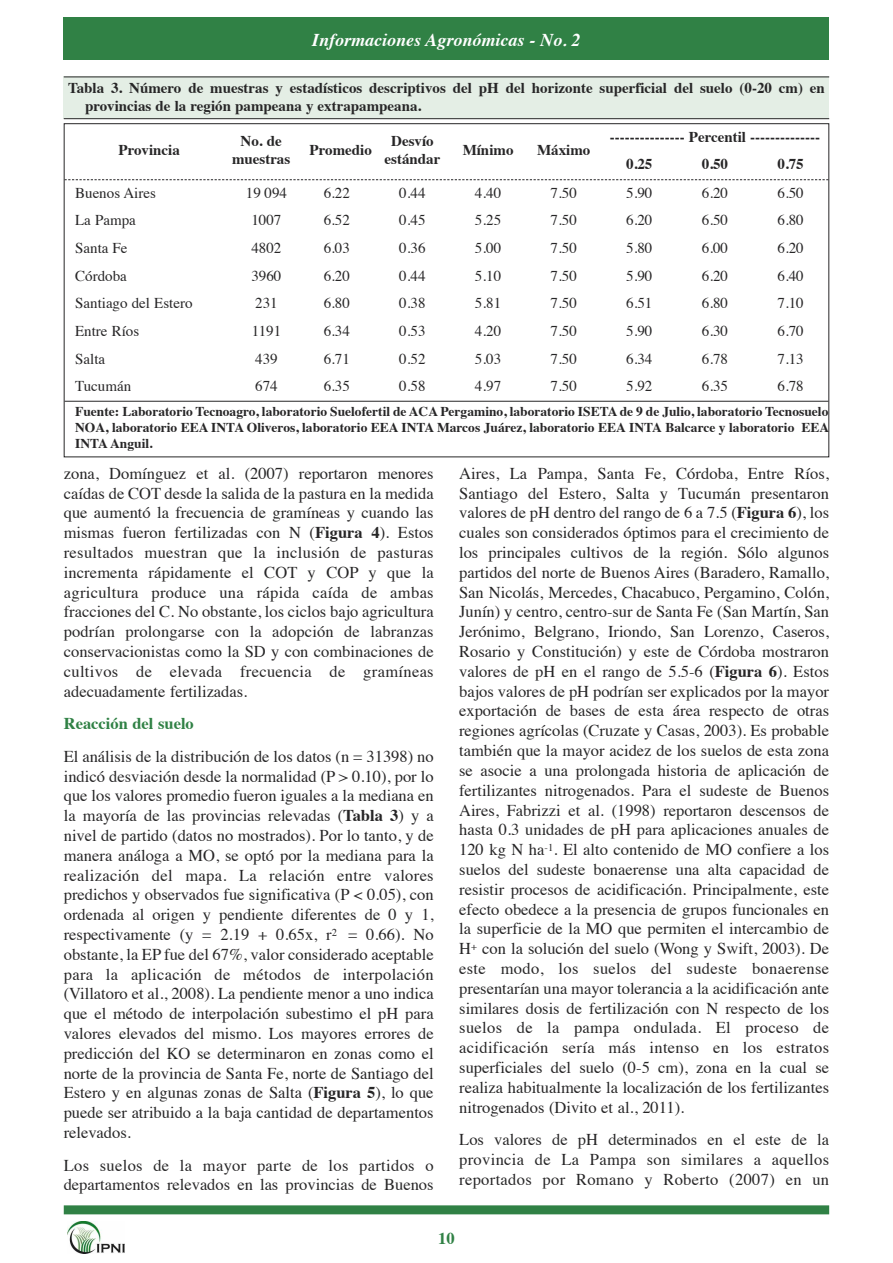
<style>
.page{position:relative;width:893px;height:1263px;background:#fff}
.page>*{position:absolute;margin:0;border:0;box-sizing:border-box;transform-origin:0 0}
.t1{font:italic 700 18px "Times";color:#fff}
.t2{font:16.5px/19.8px "Times";color:#272627;text-align:justify}
.t3{font:700 16.5px "Times";color:#308145}
.t4{font:15px "Times";color:#272627}
.t5{font:700 15px/18px "Times";color:#272627}
.t6{font:700 13.5px/16.2px "Times";color:#272627;text-align:justify}
.s1{color:#fff}
.s2{font-weight:700}
</style>
<div class="page">
<div style="left:64px;top:17px;width:765px;height:43px;background:#308145"></div>
<div style="left:64px;top:1205px;width:765px;height:9px;background:#308145"></div>
<img style="left:67px;top:1221px;width:57px;height:33px">
<div style="left:64px;top:77px;width:765px;height:42px;background:#e4eee5"></div>
<hr style="left:64px;top:77px;width:765px;height:1px;background:#272627">
<hr style="left:64px;top:118px;width:765px;height:1px;background:#272627">
<svg style="left:65px;top:179px;width:763px;height:1px"></svg>
<hr style="left:65px;top:401px;width:763px;height:1px;background:#272627">
<p class="t1" style="left:312px;top:32px;width:270px">Informaciones Agronómicas - No. 2</p>
<p class="t5" style="left:85px;top:80px;width:741px;text-indent:-17px">Tabla 3. Número de muestras y estadísticos descriptivos del pH del horizonte superficial del suelo (0-20 cm) en provincias de la región pampeana y extrapampeana.</p>
<p class="t5" style="left:119px;top:143px;width:63px">Provincia</p>
<p class="t5" style="left:232px;top:134px;width:60px;text-align:center">No. de muestras</p>
<p class="t5" style="left:310px;top:143px;width:64px">Promedio</p>
<p class="t5" style="left:384px;top:134px;width:57px;text-align:center">Desvío estándar</p>
<p class="t5" style="left:463px;top:143px;width:52px">Mínimo</p>
<p class="t5" style="left:537px;top:143px;width:55px">Máximo</p>
<p class="t5" style="left:626px;top:124px;width:195px;line-height:27.6px;text-indent:-16px">--------------- Percentil --------------<br>0.25</p>
<p class="t5" style="left:702px;top:157px;width:28px">0.50</p>
<p class="t5" style="left:777px;top:157px;width:28px">0.75</p>
<p class="t4" style="left:75px;top:186px;width:82px">Buenos Aires</p>
<p class="t4" style="left:246px;top:186px;width:43px">19<span class="s1">.</span>094</p>
<p class="t4" style="left:324px;top:186px;width:28px">6.22</p>
<p class="t4" style="left:399px;top:186px;width:28px">0.44</p>
<p class="t4" style="left:475px;top:186px;width:28px">4.40</p>
<p class="t4" style="left:551px;top:186px;width:28px">7.50</p>
<p class="t4" style="left:626px;top:186px;width:28px">5.90</p>
<p class="t4" style="left:702px;top:186px;width:28px">6.20</p>
<p class="t4" style="left:777px;top:186px;width:28px">6.50</p>
<p class="t4" style="left:75px;top:214px;width:62px">La Pampa</p>
<p class="t4" style="left:251px;top:214px;width:31px">1007</p>
<p class="t4" style="left:324px;top:214px;width:28px">6.52</p>
<p class="t4" style="left:399px;top:214px;width:28px">0.45</p>
<p class="t4" style="left:475px;top:214px;width:28px">5.25</p>
<p class="t4" style="left:551px;top:214px;width:28px">7.50</p>
<p class="t4" style="left:626px;top:214px;width:28px">6.20</p>
<p class="t4" style="left:702px;top:214px;width:28px">6.50</p>
<p class="t4" style="left:777px;top:214px;width:28px">6.80</p>
<p class="t4" style="left:75px;top:242px;width:54px">Santa Fe</p>
<p class="t4" style="left:251px;top:242px;width:31px">4802</p>
<p class="t4" style="left:324px;top:242px;width:28px">6.03</p>
<p class="t4" style="left:399px;top:242px;width:28px">0.36</p>
<p class="t4" style="left:475px;top:242px;width:28px">5.00</p>
<p class="t4" style="left:551px;top:242px;width:28px">7.50</p>
<p class="t4" style="left:626px;top:242px;width:28px">5.80</p>
<p class="t4" style="left:702px;top:242px;width:28px">6.00</p>
<p class="t4" style="left:777px;top:242px;width:28px">6.20</p>
<p class="t4" style="left:75px;top:269px;width:53px">Córdoba</p>
<p class="t4" style="left:251px;top:269px;width:31px">3960</p>
<p class="t4" style="left:324px;top:269px;width:28px">6.20</p>
<p class="t4" style="left:399px;top:269px;width:28px">0.44</p>
<p class="t4" style="left:475px;top:269px;width:28px">5.10</p>
<p class="t4" style="left:551px;top:269px;width:28px">7.50</p>
<p class="t4" style="left:626px;top:269px;width:28px">5.90</p>
<p class="t4" style="left:702px;top:269px;width:28px">6.20</p>
<p class="t4" style="left:777px;top:269px;width:28px">6.40</p>
<p class="t4" style="left:75px;top:297px;width:119px">Santiago del Estero</p>
<p class="t4" style="left:255px;top:297px;width:24px">231</p>
<p class="t4" style="left:324px;top:297px;width:28px">6.80</p>
<p class="t4" style="left:399px;top:297px;width:28px">0.38</p>
<p class="t4" style="left:475px;top:297px;width:28px">5.81</p>
<p class="t4" style="left:551px;top:297px;width:28px">7.50</p>
<p class="t4" style="left:626px;top:297px;width:28px">6.51</p>
<p class="t4" style="left:702px;top:297px;width:28px">6.80</p>
<p class="t4" style="left:777px;top:297px;width:28px">7.10</p>
<p class="t4" style="left:75px;top:325px;width:66px">Entre Ríos</p>
<p class="t4" style="left:252px;top:325px;width:31px">1191</p>
<p class="t4" style="left:324px;top:325px;width:28px">6.34</p>
<p class="t4" style="left:399px;top:325px;width:28px">0.53</p>
<p class="t4" style="left:475px;top:325px;width:28px">4.20</p>
<p class="t4" style="left:551px;top:325px;width:28px">7.50</p>
<p class="t4" style="left:626px;top:325px;width:28px">5.90</p>
<p class="t4" style="left:702px;top:325px;width:28px">6.30</p>
<p class="t4" style="left:777px;top:325px;width:28px">6.70</p>
<p class="t4" style="left:75px;top:352px;width:31px">Salta</p>
<p class="t4" style="left:255px;top:352px;width:24px">439</p>
<p class="t4" style="left:324px;top:352px;width:28px">6.71</p>
<p class="t4" style="left:399px;top:352px;width:28px">0.52</p>
<p class="t4" style="left:475px;top:352px;width:28px">5.03</p>
<p class="t4" style="left:551px;top:352px;width:28px">7.50</p>
<p class="t4" style="left:626px;top:352px;width:28px">6.34</p>
<p class="t4" style="left:702px;top:352px;width:28px">6.78</p>
<p class="t4" style="left:777px;top:352px;width:28px">7.13</p>
<p class="t4" style="left:75px;top:380px;width:58px">Tucumán</p>
<p class="t4" style="left:255px;top:380px;width:24px">674</p>
<p class="t4" style="left:324px;top:380px;width:28px">6.35</p>
<p class="t4" style="left:399px;top:380px;width:28px">0.58</p>
<p class="t4" style="left:475px;top:380px;width:28px">4.97</p>
<p class="t4" style="left:551px;top:380px;width:28px">7.50</p>
<p class="t4" style="left:626px;top:380px;width:28px">5.92</p>
<p class="t4" style="left:702px;top:380px;width:28px">6.35</p>
<p class="t4" style="left:777px;top:380px;width:28px">6.78</p>
<p class="t6" style="left:75px;top:405px;width:755px">Fuente: Laboratorio Tecnoagro, laboratorio Suelofertil de ACA Pergamino, laboratorio ISETA de 9 de Julio, laboratorio Tecnosuelo NOA, laboratorio EEA INTA Oliveros, laboratorio EEA INTA Marcos Juárez, laboratorio EEA INTA Balcarce y laboratorio EEA INTA Anguil.</p>
<p class="t2" style="left:64px;top:465px;width:371px">zona, Domínguez et al. (2007) reportaron menores caídas de COT desde la salida de la pastura en la medida que aumentó la frecuencia de gramíneas y cuando las mismas fueron fertilizadas con N (<span class="s2">Figura 4</span>). Estos resultados muestran que la inclusión de pasturas incrementa rápidamente el COT y COP y que la agricultura produce una rápida caída de ambas fracciones del C. No obstante, los ciclos bajo agricultura podrían prolongarse con la adopción de labranzas conservacionistas como la SD y con combinaciones de cultivos de elevada frecuencia de gramíneas adecuadamente fertilizadas.</p>
<p class="t3" style="left:64px;top:717px;width:132px">Reacción del suelo</p>
<p class="t2" style="left:64px;top:748px;width:372px">El análisis de la distribución de los datos (n = 31398) no indicó desviación desde la normalidad (P &gt; 0.10), por lo que los valores promedio fueron iguales a la mediana en la mayoría de las provincias relevadas (<span class="s2">Tabla 3</span>) y a nivel de partido (datos no mostrados). Por lo tanto, y de manera análoga a MO, se optó por la mediana para la realización del mapa. La relación entre valores predichos y observados fue significativa (P &lt; 0.05), con ordenada al origen y pendiente diferentes de 0 y 1, respectivamente (y = 2.19 + 0.65x, r<sup>2</sup> = 0.66). No obstante, la EP fue del 67%, valor considerado aceptable para la aplicación de métodos de interpolación (Villatoro et al., 2008). La pendiente menor a uno indica que el método de interpolación subestimo el pH para valores elevados del mismo. Los mayores errores de predicción del KO se determinaron en zonas como el norte de la provincia de Santa Fe, norte de Santiago del Estero y en algunas zonas de Salta (<span class="s2">Figura 5</span>), lo que puede ser atribuido a la baja cantidad de departamentos relevados.</p>
<p class="t2" style="left:64px;top:1156px;width:371px">Los suelos de la mayor parte de los partidos o departamentos relevados en las provincias de Buenos</p>
<p class="t2" style="left:459px;top:465px;width:372px">Aires, La Pampa, Santa Fe, Córdoba, Entre Ríos, Santiago del Estero, Salta y Tucumán presentaron valores de pH dentro del rango de 6 a 7.5 (<span class="s2">Figura 6</span>), los cuales son considerados óptimos para el crecimiento de los principales cultivos de la región. Sólo algunos partidos del norte de Buenos Aires (Baradero, Ramallo, San Nicolás, Mercedes, Chacabuco, Pergamino, Colón, Junín) y centro, centro-sur de Santa Fe (San Martín, San Jerónimo, Belgrano, Iriondo, San Lorenzo, Caseros, Rosario y Constitución) y este de Córdoba mostraron valores de pH en el rango de 5.5-6 (<span class="s2">Figura 6</span>). Estos bajos valores de pH podrían ser explicados por la mayor exportación de bases de esta área respecto de otras regiones agrícolas (Cruzate y Casas, 2003). Es probable también que la mayor acidez de los suelos de esta zona se asocie a una prolongada historia de aplicación de fertilizantes nitrogenados. Para el sudeste de Buenos Aires, Fabrizzi et al. (1998) reportaron descensos de hasta 0.3 unidades de pH para aplicaciones anuales de 120 kg N ha<sup>-1</sup>. El alto contenido de MO confiere a los suelos del sudeste bonaerense una alta capacidad de resistir procesos de acidificación. Principalmente, este efecto obedece a la presencia de grupos funcionales en la superficie de la MO que permiten el intercambio de H<sup>+</sup> con la solución del suelo (Wong y Swift, 2003). De este modo, los suelos del sudeste bonaerense presentarían una mayor tolerancia a la acidificación ante similares dosis de fertilización con N respecto de los suelos de la pampa ondulada. El proceso de acidificación sería más intenso en los estratos superficiales del suelo (0-5 cm), zona en la cual se realiza habitualmente la localización de los fertilizantes nitrogenados (Divito et al., 2011).</p>
<p class="t2" style="left:459px;top:1131px;width:371px">Los valores de pH determinados en el este de la provincia de La Pampa son similares a aquellos reportados por Romano y Roberto (2007) en un</p>
<p class="t3" style="left:438px;top:1231px;width:18px">10</p>
</div>
